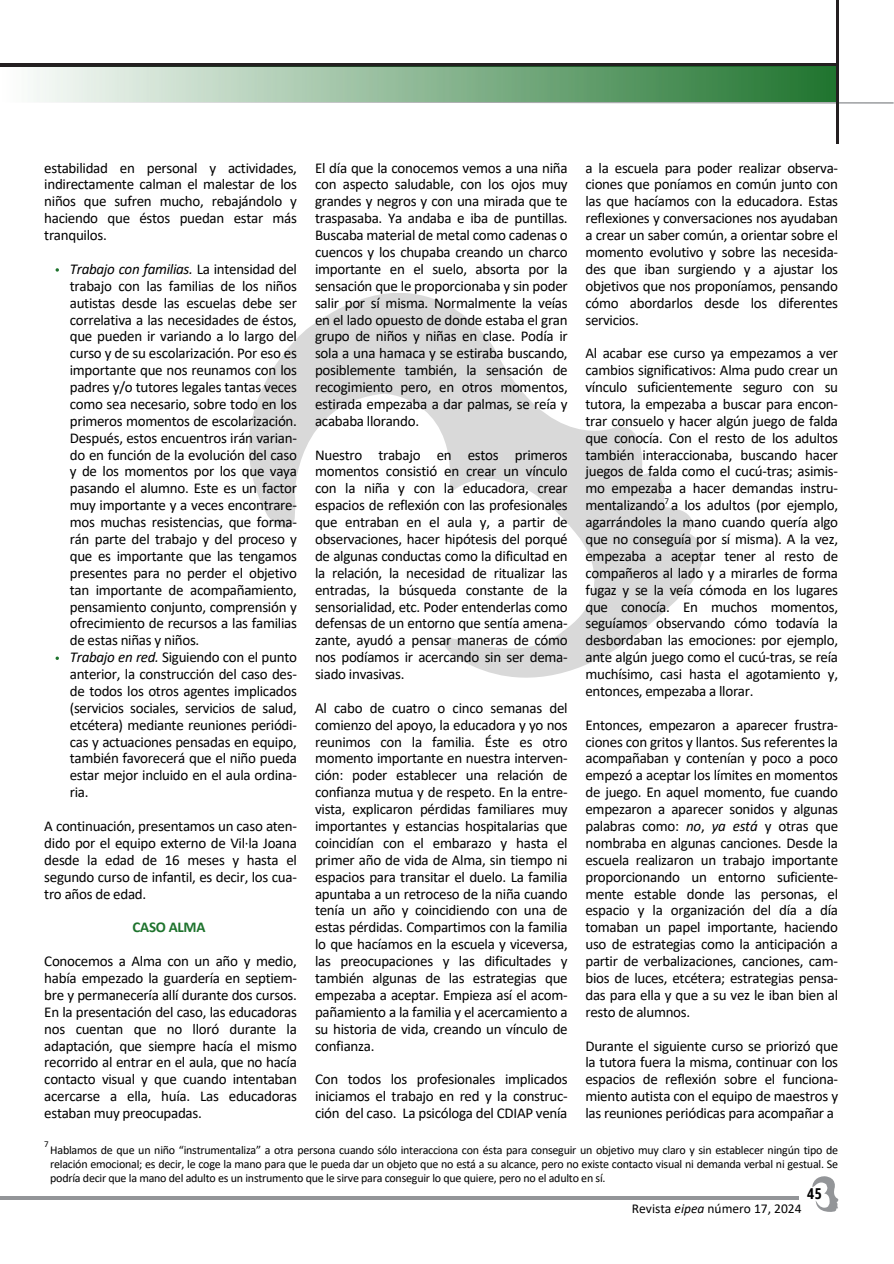
<style>
.page{position:relative;width:894px;height:1264px;background:#fff}
.page>*{position:absolute;margin:0;border:0;box-sizing:border-box;transform-origin:0 0}
.t1{font:15px/16.8px "Calibri";letter-spacing:-.02em;color:#000;text-align:justify}
.t2{font:700 15px "Calibri";letter-spacing:-.02em;color:#1e732d}
.t3{font:700 15px "Open Sans Condensed";color:#000}
.t4{font:13.5px "Calibri";color:#000}
.t5{font:12px/14px "Calibri";letter-spacing:-.02em;color:#000;text-align:justify}
.t6{font:9px "Calibri";color:#000}
.s1{font-style:italic}
</style>
<div class="page">
<svg style="left:249px;top:293px;width:453px;height:384px"></svg>
<svg style="left:812px;top:1176px;width:26px;height:35px"></svg>
<hr style="left:0;top:1196px;width:798px;height:3px;background:#939598">
<svg style="left:0;top:63px;width:836px;height:4px;fill:#231f20"></svg>
<svg style="left:61px;top:102px;width:832px;height:2px"></svg>
<hr style="left:836px;top:0;width:2px;height:143px;background:#231f20">
<img style="left:34px;top:67px;width:801px;height:35px">
<svg style="left:56px;top:656px;width:3px;height:4px"></svg>
<h2 class="t1" style="left:44px;top:160px;width:254px">estabilidad en personal y actividades, indirectamente calman el malestar de los niños que sufren mucho, rebajándolo y haciendo que éstos puedan estar más tranquilos.</h2>
<h2 class="t1" style="left:70px;top:262px;width:228px"><span class="s1">Trabajo con familias.</span> La intensidad del trabajo con las familias de los niños autistas desde las escuelas debe ser correlativa a las necesidades de éstos, que pueden ir variando a lo largo del curso y de su escolarización. Por eso es importante que nos reunamos con los padres y/o tutores legales tantas veces como sea necesario, sobre todo en los primeros momentos de escolarización.<br>Después, estos encuentros irán varian&shy;do en función de la evolución del caso y de los momentos por los que vaya pasando el alumno. Este es un factor muy importante y a veces encontrare&shy;mos muchas resistencias, que forma&shy;rán parte del trabajo y del proceso y que es importante que las tengamos presentes para no perder el objetivo tan importante de acompañamiento, pensamiento conjunto, comprensión y ofrecimiento de recursos a las familias de estas niñas y niños.</h2>
<h2 class="t1" style="left:70px;top:650px;width:228px"><span class="s1">Trabajo en red.</span> Siguiendo con el punto anterior, la construcción del caso des&shy;de todos los otros agentes implicados (servicios sociales, servicios de salud, etcétera) mediante reuniones periódi&shy;cas y actuaciones pensadas en equipo, también favorecerá que el niño pueda estar mejor incluido en el aula ordina&shy;ria.</h2>
<h2 class="t1" style="left:44px;top:818px;width:254px">A continuación, presentamos un caso aten&shy;dido por el equipo externo de Vil·la Joana desde la edad de 16 meses y hasta el segundo curso de infantil, es decir, los cua&shy;tro años de edad.</h2>
<h2 class="t2" style="left:133px;top:921px;width:74px">CASO ALMA</h2>
<h2 class="t1" style="left:44px;top:953px;width:254px">Conocemos a Alma con un año y medio, había empezado la guardería en septiem&shy;bre y permanecería allí durante dos cursos.<br>En la presentación del caso, las educadoras nos cuentan que no lloró durante la adaptación, que siempre hacía el mismo recorrido al entrar en el aula, que no hacía contacto visual y que cuando intentaban acercarse a ella, huía. Las educadoras estaban muy preocupadas.</h2>
<p class="t1" style="left:315px;top:160px;width:254px">El día que la conocemos vemos a una niña con aspecto saludable, con los ojos muy grandes y negros y con una mirada que te traspasaba. Ya andaba e iba de puntillas.<br>Buscaba material de metal como cadenas o cuencos y los chupaba creando un charco importante en el suelo, absorta por la sensación que le proporcionaba y sin poder salir por sí misma. Normalmente la veías en el lado opuesto de donde estaba el gran grupo de niños y niñas en clase. Podía ir sola a una hamaca y se estiraba buscando, posiblemente también, la sensación de recogimiento pero, en otros momentos, estirada empezaba a dar palmas, se reía y acababa llorando.</p>
<p class="t1" style="left:315px;top:447px;width:254px">Nuestro trabajo en estos primeros momentos consistió en crear un vínculo con la niña y con la educadora, crear espacios de reflexión con las profesionales que entraban en el aula y, a partir de observaciones, hacer hipótesis del porqué de algunas conductas como la dificultad en la relación, la necesidad de ritualizar las entradas, la búsqueda constante de la sensorialidad, etc. Poder entenderlas como defensas de un entorno que sentía amena&shy;zante, ayudó a pensar maneras de cómo nos podíamos ir acercando sin ser dema&shy;siado invasivas.</p>
<h2 class="t1" style="left:315px;top:700px;width:254px">Al cabo de cuatro o cinco semanas del comienzo del apoyo, la educadora y yo nos reunimos con la familia. Éste es otro momento importante en nuestra interven&shy;ción: poder establecer una relación de confianza mutua y de respeto. En la entre&shy;vista, explicaron pérdidas familiares muy importantes y estancias hospitalarias que coincidían con el embarazo y hasta el primer año de vida de Alma, sin tiempo ni espacios para transitar el duelo. La familia apuntaba a un retroceso de la niña cuando tenía un año y coincidiendo con una de estas pérdidas. Compartimos con la familia lo que hacíamos en la escuela y viceversa, las preocupaciones y las dificultades y también algunas de las estrategias que empezaba a aceptar. Empieza así el acom&shy;pañamiento a la familia y el acercamiento a su historia de vida, creando un vínculo de confianza.</h2>
<h1 class="t1" style="left:315px;top:1072px;width:254px">Con todos los profesionales implicados iniciamos el trabajo en red y la construc&shy;ción del caso. La psicóloga del CDIAP venía</h1>
<h2 class="t1" style="left:585px;top:160px;width:254px">a la escuela para poder realizar observa&shy;ciones que poníamos en común junto con las que hacíamos con la educadora. Estas reflexiones y conversaciones nos ayudaban a crear un saber común, a orientar sobre el momento evolutivo y sobre las necesida&shy;des que iban surgiendo y a ajustar los objetivos que nos proponíamos, pensando cómo abordarlos desde los diferentes servicios.</h2>
<h2 class="t1" style="left:585px;top:346px;width:254px">Al acabar ese curso ya empezamos a ver cambios significativos: Alma pudo crear un vínculo suficientemente seguro con su tutora, la empezaba a buscar para encon&shy;trar consuelo y hacer algún juego de falda que conocía. Con el resto de los adultos también interaccionaba, buscando hacer juegos de falda como el cucú-tras; asimis&shy;mo empezaba a hacer demandas instru&shy;mentalizando a los adultos (por ejemplo, agarrándoles la mano cuando quería algo que no conseguía por sí misma). A la vez, empezaba a aceptar tener al resto de compañeros al lado y a mirarles de forma fugaz y se la veía cómoda en los lugares que conocía. En muchos momentos, seguíamos observando cómo todavía la desbordaban las emociones: por ejemplo, ante algún juego como el cucú-tras, se reía muchísimo, casi hasta el agotamiento y, entonces, empezaba a llorar.</h2>
<p class="t1" style="left:585px;top:717px;width:254px">Entonces, empezaron a aparecer frustra&shy;ciones con gritos y llantos. Sus referentes la acompañaban y contenían y poco a poco empezó a aceptar los límites en momentos de juego. En aquel momento, fue cuando empezaron a aparecer sonidos y algunas palabras como: <span class="s1">no</span>, <span class="s1">ya está</span> y otras que nombraba en algunas canciones. Desde la escuela realizaron un trabajo importante proporcionando un entorno suficiente&shy;mente estable donde las personas, el espacio y la organización del día a día tomaban un papel importante, haciendo uso de estrategias como la anticipación a partir de verbalizaciones, canciones, cam&shy;bios de luces, etcétera; estrategias pensa&shy;das para ella y que a su vez le iban bien al resto de alumnos.</p>
<p class="t1" style="left:585px;top:1038px;width:254px">Durante el siguiente curso se priorizó que la tutora fuera la misma, continuar con los espacios de reflexión sobre el funciona&shy;miento autista con el equipo de maestros y las reuniones periódicas para acompañar a</p>
<p class="t6" style="left:664px;top:497px;width:6px">7</p>
<h2 class="t6" style="left:44px;top:1139px;width:6px">7</h2>
<p class="t5" style="left:50px;top:1144px;width:789px">Hablamos de que un niño “instrumentaliza” a otra persona cuando sólo interacciona con ésta para conseguir un objetivo muy claro y sin establecer ningún tipo de relación emocional; es decir, le coge la mano para que le pueda dar un objeto que no está a su alcance, pero no existe contacto visual ni demanda verbal ni gestual. Se podría decir que la mano del adulto es un instrumento que le sirve para conseguir lo que quiere, pero no el adulto en sí.</p>
<h2 class="t3" style="left:807px;top:1183px;width:16px">45</h2>
<p class="t4" style="left:631px;top:1202px;width:171px">Revista <span class="s1">eipea</span> número 17, 2024</p>
</div>
